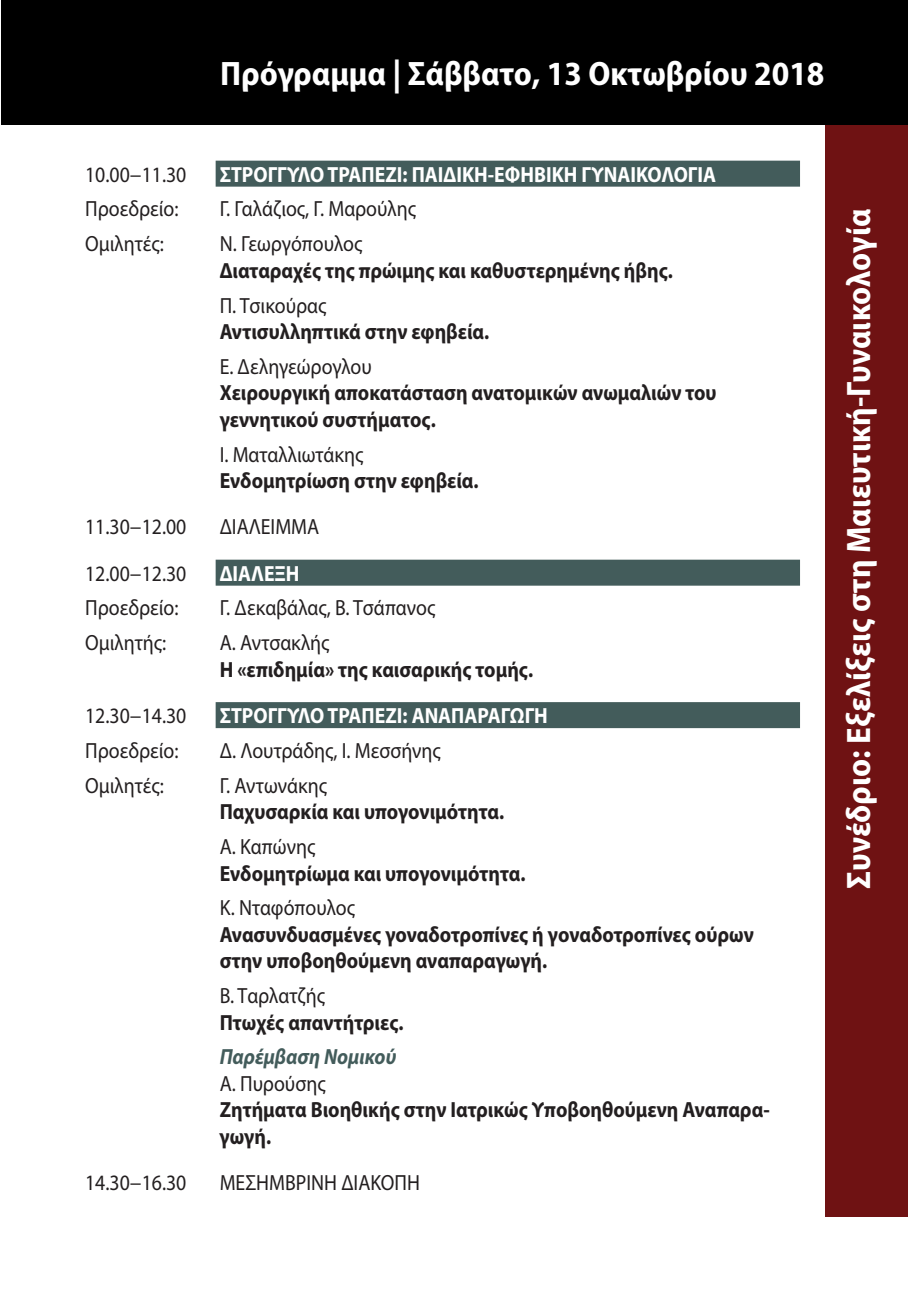
<style>
.page{position:relative;width:908px;height:1304px;background:#fff}
.page>*{position:absolute;margin:0;border:0;box-sizing:border-box;transform-origin:0 0}
.t1{font:700 semi-condensed 34px "Myriad Pro";color:#fff}
.t2{font:700 22px/26.4px "Myriad Pro";color:#231f20;scale:.9 1}
.t3{font:22px "Myriad Pro";color:#231f20;scale:.9 1}
.t4{font:700 22px "Myriad Pro";color:#fff;scale:.9 1}
.t5{font:italic 700 22px "Myriad Pro";color:#435c5b;scale:.9 1}
</style>
<div class="page">
<div style="left:824px;top:124px;width:83px;height:1093px;background:#6f1213"></div>
<div style="left:2px;top:0;width:905px;height:125px;background:#000"></div>
<div style="left:215px;top:161px;width:584px;height:26px;background:#435c5b"></div>
<div style="left:215px;top:560px;width:584px;height:26px;background:#435c5b"></div>
<div style="left:215px;top:702px;width:584px;height:26px;background:#435c5b"></div>
<h1 class="t1" style="left:220px;top:61px;width:605px">Πρόγραμμα | Σάββατο, 13 Οκτωβρίου 2018</h1>
<p class="t3" style="left:85px;top:166px;width:114px">10.00−11.30</p>
<p class="t4" style="left:219px;top:166px;width:553px">ΣΤΡΟΓΓΥΛΟ ΤΡΑΠΕΖΙ: ΠΑΙΔΙΚΗ-ΕΦΗΒΙΚΗ ΓΥΝΑΙΚΟΛΟΓΙΑ</p>
<p class="t3" style="left:85px;top:201px;width:105px">Προεδρείο:</p>
<p class="t3" style="left:219px;top:201px;width:220px">Γ. Γαλάζιος, Γ. Μαρούλης</p>
<p class="t3" style="left:85px;top:236px;width:89px">Ομιλητές:</p>
<p class="t3" style="left:219px;top:236px;width:160px">Ν. Γεωργόπουλος</p>
<p class="t2" style="left:219px;top:259px;width:505px">Διαταραχές της πρώιμης και καθυστερημένης ήβης.</p>
<p class="t3" style="left:219px;top:297px;width:120px">Π. Τσικούρας</p>
<p class="t2" style="left:219px;top:320px;width:301px">Αντισυλληπτικά στην εφηβεία.</p>
<p class="t3" style="left:219px;top:358px;width:170px">Ε. Δεληγεώρογλου</p>
<p class="t2" style="left:219px;top:382px;width:553px">Χειρουργική αποκατάσταση ανατομικών ανωμαλιών του γεννητικού συστήματος.</p>
<p class="t3" style="left:219px;top:446px;width:161px">Ι. Ματαλλιωτάκης</p>
<p class="t2" style="left:219px;top:469px;width:289px">Ενδομητρίωση στην εφηβεία.</p>
<p class="t3" style="left:85px;top:519px;width:114px">11.30−12.00</p>
<p class="t3" style="left:219px;top:519px;width:112px">ΔΙΑΛΕΙΜΜΑ</p>
<p class="t3" style="left:85px;top:565px;width:114px">12.00−12.30</p>
<p class="t4" style="left:219px;top:565px;width:90px">ΔΙΑΛΕΞΗ</p>
<p class="t3" style="left:85px;top:600px;width:105px">Προεδρείο:</p>
<p class="t3" style="left:219px;top:600px;width:241px">Γ. Δεκαβάλας, Β. Τσάπανος</p>
<p class="t3" style="left:85px;top:635px;width:92px">Ομιλητής:</p>
<p class="t3" style="left:219px;top:635px;width:123px">Α. Αντσακλής</p>
<p class="t2" style="left:219px;top:658px;width:350px">Η «επιδημία» της καισαρικής τομής.</p>
<p class="t3" style="left:85px;top:707px;width:114px">12.30−14.30</p>
<p class="t4" style="left:219px;top:707px;width:366px">ΣΤΡΟΓΓΥΛΟ ΤΡΑΠΕΖΙ: ΑΝΑΠΑΡΑΓΩΓΗ</p>
<p class="t3" style="left:85px;top:742px;width:105px">Προεδρείο:</p>
<p class="t3" style="left:219px;top:742px;width:247px">Δ. Λουτράδης, Ι. Μεσσήνης</p>
<p class="t3" style="left:85px;top:777px;width:89px">Ομιλητές:</p>
<p class="t3" style="left:219px;top:777px;width:121px">Γ. Αντωνάκης</p>
<p class="t2" style="left:219px;top:800px;width:317px">Παχυσαρκία και υπογονιμότητα.</p>
<p class="t3" style="left:219px;top:838px;width:108px">Α. Καπώνης</p>
<p class="t2" style="left:219px;top:862px;width:341px">Ενδομητρίωμα και υπογονιμότητα.</p>
<p class="t3" style="left:219px;top:900px;width:152px">Κ. Νταφόπουλος</p>
<p class="t2" style="left:219px;top:923px;width:594px">Ανασυνδυασμένες γοναδοτροπίνες ή γοναδοτροπίνες ούρων στην υποβοηθούμενη αναπαραγωγή.</p>
<p class="t3" style="left:219px;top:987px;width:118px">Β. Ταρλατζής</p>
<p class="t2" style="left:219px;top:1011px;width:206px">Πτωχές απαντήτριες.</p>
<p class="t5" style="left:219px;top:1049px;width:198px">Παρέμβαση Νομικού</p>
<p class="t3" style="left:219px;top:1075px;width:119px">Α. Πυρούσης</p>
<p class="t2" style="left:219px;top:1098px;width:612px">Ζητήματα Βιοηθικής στην Ιατρικώς Υποβοηθούμενη Αναπαρα&shy;γωγή.</p>
<p class="t3" style="left:85px;top:1174px;width:114px">14.30−16.30</p>
<p class="t3" style="left:219px;top:1174px;width:224px">ΜΕΣΗΜΒΡΙΝΗ ΔΙΑΚΟΠΗ</p>
<h1 class="t1" style="left:846px;top:889px;width:681px;rotate:-90deg">Συνέδριο: Εξελίξεις στη Μαιευτική-Γυναικολογία</h1>
</div>
